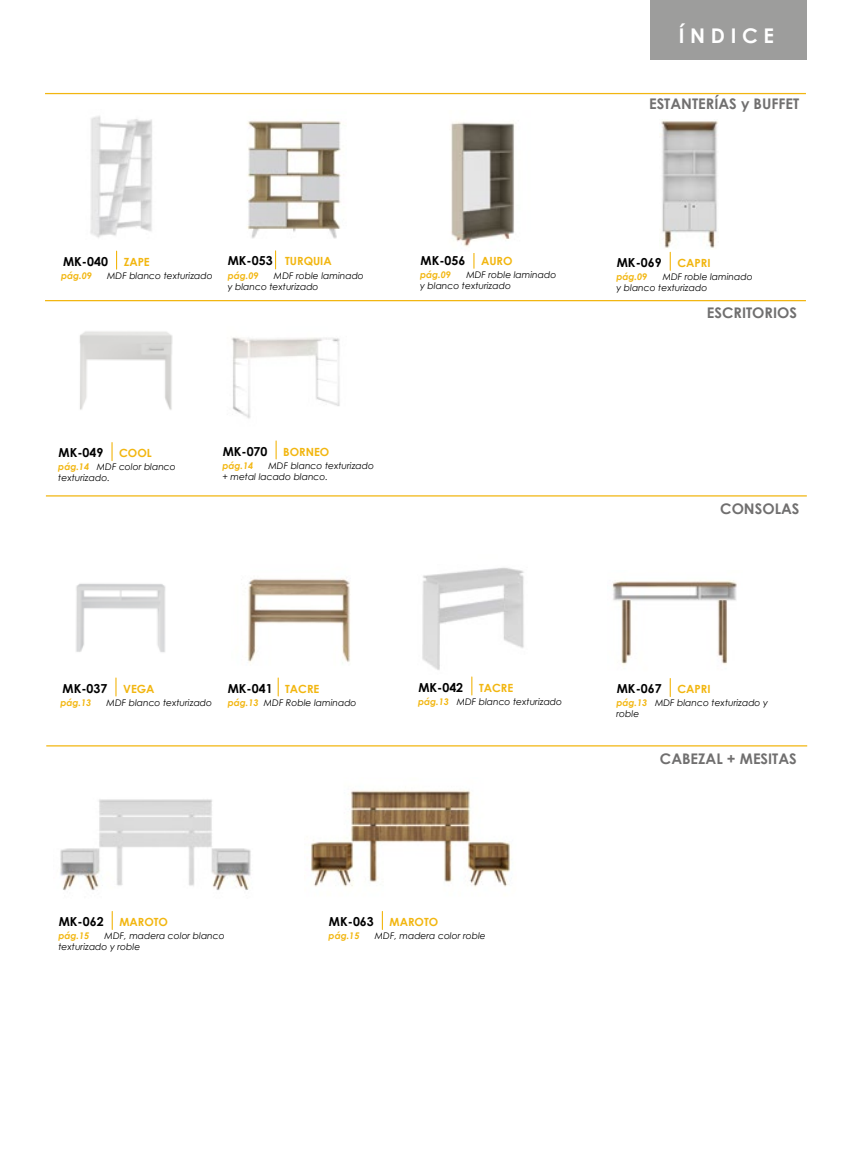
<style>
.page{position:relative;width:851px;height:1170px;background:#fff}
.page>*{position:absolute;margin:0;border:0;box-sizing:border-box;transform-origin:0 0}
.t1{font:700 20.25px "Century Gothic";color:#fff}
.t2{font:700 14.62px "Century Gothic";color:#706f6f}
.t3{font:700 12.38px "Century Gothic";color:#000}
.t4{font:700 11.25px "Century Gothic";color:#f2b610}
.t5{font:italic 9.12px/11px "Century Gothic";color:#000}
.t6{font:italic 700 9.12px "Century Gothic";color:#f2b610}
.s1{font-size:12.38px;color:#000}
.s2{font-weight:700;color:#f2b610}
.s3{font-size:11.25px;color:#f2b610}
</style>
<div class="page">
<img style="left:231px;top:337px;width:109px;height:82px">
<div style="left:650px;top:0;width:156px;height:60px;background:#9d9d9c"></div>
<hr style="left:45px;top:93px;width:760px;height:1px;background:#f2b610">
<hr style="left:46px;top:745px;width:761px;height:1px;background:#f2b610">
<svg style="left:116px;top:251px;width:1px;height:18px"></svg>
<svg style="left:275px;top:251px;width:1px;height:18px"></svg>
<svg style="left:473px;top:253px;width:1px;height:15px"></svg>
<svg style="left:669px;top:252px;width:1px;height:18px"></svg>
<svg style="left:115px;top:678px;width:1px;height:18px"></svg>
<svg style="left:277px;top:678px;width:2px;height:18px"></svg>
<svg style="left:471px;top:677px;width:1px;height:18px"></svg>
<svg style="left:111px;top:442px;width:2px;height:18px"></svg>
<svg style="left:112px;top:911px;width:1px;height:18px"></svg>
<svg style="left:382px;top:911px;width:1px;height:18px"></svg>
<hr style="left:45px;top:300px;width:760px;height:1px;background:#f2b610">
<hr style="left:46px;top:495px;width:760px;height:1px;background:#f2b610">
<svg style="left:275px;top:441px;width:1px;height:18px"></svg>
<img style="left:90px;top:116px;width:62px;height:122px">
<img style="left:247px;top:121px;width:94px;height:118px">
<img style="left:451px;top:122px;width:64px;height:125px">
<img style="left:661px;top:120px;width:57px;height:128px">
<img style="left:80px;top:331px;width:93px;height:79px">
<img style="left:76px;top:583px;width:90px;height:70px">
<img style="left:247px;top:578px;width:104px;height:86px">
<img style="left:422px;top:567px;width:102px;height:103px">
<svg style="left:669px;top:678px;width:1px;height:18px"></svg>
<img style="left:612px;top:580px;width:125px;height:86px">
<img style="left:310px;top:790px;width:201px;height:97px">
<img style="left:60px;top:799px;width:191px;height:92px">
<h3 class="t3" style="left:420px;top:251px;width:46px">MK-056</h3>
<p class="t4" style="left:481px;top:252px;width:33px">AURO</p>
<h3 class="t3" style="left:63px;top:252px;width:46px">MK-040</h3>
<p class="t4" style="left:124px;top:253px;width:28px">ZAPE</p>
<p class="t4" style="left:228px;top:253px;width:105px"><span class="s1">MK-053</span> TURQUIA</p>
<p class="t6" style="left:228px;top:268px;width:32px">pág.09</p>
<p class="t5" style="left:228px;top:270px;width:138px;text-indent:46px">MDF roble laminado y blanco texturizado</p>
<p class="t6" style="left:420px;top:267px;width:32px">pág.09</p>
<p class="t5" style="left:420px;top:269px;width:138px;text-indent:46px">MDF roble laminado y blanco texturizado</p>
<p class="t6" style="left:61px;top:268px;width:32px">pág.09</p>
<p class="t5" style="left:107px;top:270px;width:107px">MDF blanco texturizado</p>
<h3 class="t3" style="left:59px;top:443px;width:46px">MK-049</h3>
<p class="t4" style="left:119px;top:444px;width:34px">COOL</p>
<p class="t5" style="left:58px;top:461px;width:119px"><span class="s2">pág.14</span> MDF color blanco texturizado.</p>
<h3 class="t3" style="left:223px;top:441px;width:46px">MK-070</h3>
<p class="t4" style="left:283px;top:443px;width:48px">BORNEO</p>
<p class="t6" style="left:222px;top:458px;width:32px">pág.14</p>
<p class="t5" style="left:222px;top:459px;width:153px;text-indent:46px">MDF blanco texturizado + metal lacado blanco.</p>
<h1 class="t1" style="left:678px;top:20px;width:97px">Í N D I C E</h1>
<h2 class="t2" style="left:649px;top:92px;width:152px">ESTANTERÍAS y BUFFET</h2>
<h3 class="t3" style="left:616px;top:253px;width:46px">MK-069</h3>
<p class="t4" style="left:677px;top:254px;width:35px">CAPRI</p>
<p class="t6" style="left:616px;top:269px;width:32px">pág.09</p>
<p class="t5" style="left:616px;top:271px;width:138px;text-indent:46px">MDF roble laminado y blanco texturizado</p>
<h2 class="t2" style="left:706px;top:301px;width:92px">ESCRITORIOS</h2>
<h2 class="t2" style="left:720px;top:498px;width:81px">CONSOLAS</h2>
<h3 class="t3" style="left:418px;top:677px;width:46px">MK-042</h3>
<p class="t4" style="left:479px;top:679px;width:36px">TACRE</p>
<h3 class="t3" style="left:63px;top:678px;width:46px">MK-037</h3>
<p class="t4" style="left:123px;top:680px;width:33px">VEGA</p>
<h3 class="t3" style="left:228px;top:678px;width:93px">MK-041 <span class="s3">TACRE</span></h3>
<p class="t5" style="left:228px;top:696px;width:130px"><span class="s2">pág.13</span> MDF Roble laminado</p>
<p class="t5" style="left:418px;top:695px;width:146px"><span class="s2">pág.13</span> MDF blanco texturizado</p>
<p class="t6" style="left:60px;top:695px;width:32px">pág.13</p>
<p class="t5" style="left:107px;top:696px;width:107px">MDF blanco texturizado</p>
<h3 class="t3" style="left:616px;top:679px;width:46px">MK-067</h3>
<p class="t4" style="left:677px;top:680px;width:35px">CAPRI</p>
<p class="t5" style="left:616px;top:697px;width:153px"><span class="s2">pág.13</span> MDF blanco texturizado y roble</p>
<h2 class="t2" style="left:659px;top:747px;width:138px">CABEZAL + MESITAS</h2>
<h3 class="t3" style="left:59px;top:912px;width:46px">MK-062</h3>
<p class="t4" style="left:119px;top:913px;width:50px">MAROTO</p>
<h3 class="t3" style="left:329px;top:912px;width:46px">MK-063</h3>
<p class="t4" style="left:389px;top:913px;width:50px">MAROTO</p>
<p class="t6" style="left:58px;top:928px;width:32px">pág.15</p>
<p class="t5" style="left:58px;top:930px;width:168px;text-indent:46px">MDF, madera color blanco texturizado y roble</p>
<p class="t6" style="left:328px;top:928px;width:32px">pág.15</p>
<p class="t5" style="left:375px;top:930px;width:112px">MDF, madera color roble</p>
</div>
